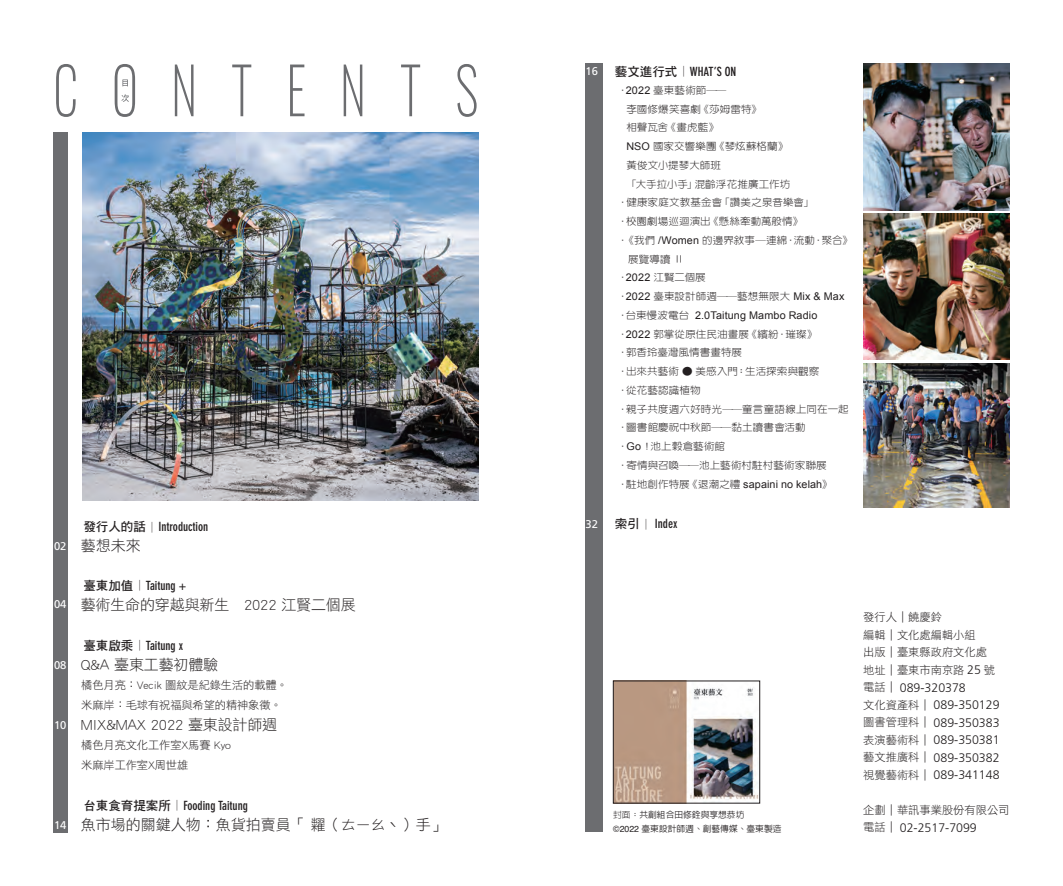
<style>
.page{position:relative;width:1063px;height:886px;background:#fff}
.page>*{position:absolute;margin:0;border:0;box-sizing:border-box;transform-origin:0 0}
.t1{font:15px "DF Hei Std W3";letter-spacing:-.01em;color:#231f20}
.t2{font:700 condensed 12.5px "DIN Neuzeit Grotesk";color:#231f20}
.t3{font:300 12.38px "Frutiger";color:#231f20}
.t4{font:11.25px "DF Hei Std W3";letter-spacing:-.01em;color:#231f20}
.t5{font:11.25px "DF Li Hei Std W3";color:#231f20}
.t6{font:11.25px "Frutiger";color:#fff}
.t7{font:10.62px "Arial";letter-spacing:.01em;color:#231f20}
.t8{font:300 10px/18.8px "AR New Hei B5";letter-spacing:.01em;color:#231f20;scale:1.05 1}
.圖說1_2_3{font:500 8.75px "AR Hei B5";color:#231f20}
.s1{font-family:"DF Hei Std W7";font-weight:400;font-stretch:normal}
.s2{font-family:"Adobe Ming Std";font-weight:300;font-stretch:normal}
.s3{font-family:"Arial";font-weight:400;font-size:10.62px}
.s4{font-family:"AR New Hei B5";font-weight:300;font-size:10px}
.s5{font-family:"Frutiger";font-size:11.25px;color:#fff}
.s6{font-weight:300}
.s7{font-family:"Helvetica";font-weight:400}
.s8{font-family:"Frutiger";font-weight:300;font-size:12.38px}
.s9{font-family:"DF Li Hei Std W3";font-weight:400;font-size:11.25px}
</style>
<div class="page">
<div style="left:53px;top:132px;width:15px;height:701px;background:#6c6d70"></div>
<div style="left:585px;top:64px;width:17px;height:768px;background:#6c6d70"></div>
<img style="left:82px;top:132px;width:396px;height:368px">
<svg style="left:56px;top:64px;width:421px;height:53px"></svg>
<img style="left:863px;top:64px;width:147px;height:146px">
<img style="left:863px;top:214px;width:147px;height:145px">
<img style="left:863px;top:363px;width:147px;height:145px">
<img style="left:615px;top:683px;width:143px;height:118px">
<div style="left:613px;top:681px;width:147px;height:122px;border:1px solid #231f20"></div>
<p class="t6" style="left:586px;top:65px;width:14px">16</p>
<p class="t2" style="left:615px;top:64px;width:123px"><span class="s1">藝文進行式</span><span class="s2">｜</span>WHAT’S ON</p>
<p class="t8" style="left:618px;top:81px;width:105px">．<span class="s3">2022</span> 臺東藝術節──</p>
<p class="t8" style="left:626px;top:99px;width:130px">李國修爆笑喜劇《莎姆雷特》</p>
<p class="t8" style="left:626px;top:118px;width:90px">相聲瓦舍《畫虎藍》</p>
<p class="t8" style="left:626px;top:137px;width:156px"><span class="s3">NSO</span> 國家交響樂團《琴炫蘇格蘭》</p>
<p class="t8" style="left:626px;top:156px;width:92px">黃俊文小提琴大師班</p>
<p class="t8" style="left:626px;top:174px;width:158px">「大手拉小手」混齡浮花推廣工作坊</p>
<p class="t8" style="left:618px;top:193px;width:188px">．健康家庭文教基金會「讚美之泉音樂會」</p>
<p class="t8" style="left:618px;top:212px;width:178px">．校園劇場巡迴演出《懸絲牽動萬般情》</p>
<p class="t8" style="left:628px;top:231px;width:215px;text-indent:-11px">．《我們 <span class="s3">/Women</span> 的邊界敘事─連綿．流動．聚合》展覽導讀 Ⅱ</p>
<p class="t8" style="left:618px;top:268px;width:86px">．<span class="s3">2022</span> 江賢二個展</p>
<p class="t8" style="left:618px;top:287px;width:218px">．<span class="s3">2022</span> 臺東設計師週──藝想無限大 <span class="s3">Mix &amp; Max</span></p>
<p class="t7" style="left:618px;top:308px;width:201px"><span class="s4">．台東慢波電台</span> 2.0Taitung Mambo Radio</p>
<p class="t8" style="left:618px;top:324px;width:192px">．<span class="s3">2022</span> 郭掌從原住民油畫展《繽紛．璀璨》</p>
<p class="t8" style="left:618px;top:343px;width:120px">．郭香玲臺灣風情書畫特展</p>
<p class="t8" style="left:618px;top:362px;width:194px">．出來共藝術 ● 美感入門：生活探索與觀察</p>
<p class="t8" style="left:618px;top:381px;width:81px">．從花藝認識植物</p>
<p class="t8" style="left:618px;top:399px;width:222px">．親子共度週六好時光──童言童語線上同在一起</p>
<p class="t8" style="left:618px;top:418px;width:181px">．圖書館慶祝中秋節──黏土讀書會活動</p>
<p class="t8" style="left:618px;top:437px;width:104px">．<span class="s3">Go</span>！池上穀倉藝術館</p>
<p class="t8" style="left:618px;top:456px;width:201px">．寄情與召喚──池上藝術村駐村藝術家聯展</p>
<p class="t7" style="left:618px;top:477px;width:216px"><span class="s4">．駐地創作特展《退潮之禮</span> sapaini no kelah<span class="s4">》</span></p>
<p class="t2" style="left:83px;top:520px;width:127px"><span class="s1">發行人的話</span><span class="s2">｜</span>Introduction</p>
<p class="t6" style="left:586px;top:517px;width:14px">32</p>
<p class="t2" style="left:615px;top:517px;width:64px"><span class="s1">索引</span><span class="s2">｜</span> Index</p>
<p class="t1" style="left:54px;top:538px;width:88px"><span class="s5">02</span> 藝想未來</p>
<p class="t2" style="left:83px;top:578px;width:104px"><span class="s1">臺東加值</span><span class="s2">｜</span>Taitung +</p>
<p class="t1" style="left:54px;top:596px;width:303px"><span class="s5">04</span> 藝術生命的穿越與新生　2022 江賢二個展</p>
<p class="t2" style="left:83px;top:638px;width:101px"><span class="s1">臺東啟乘</span><span class="s2">｜</span>Taitung x</p>
<p class="t1" style="left:54px;top:656px;width:166px"><span class="s5">08</span> Q&amp;A 臺東工藝初體驗</p>
<p class="t4" style="left:81px;top:678px;width:208px">橘色月亮：Vecik 圖紋是紀錄生活的載體。</p>
<p class="t4" style="left:81px;top:698px;width:202px">米麻岸：毛球有祝福與希望的精神象徵。</p>
<p class="t1" style="left:54px;top:716px;width:225px"><span class="s5">10</span> MIX&amp;MAX 2022 臺東設計師週</p>
<p class="t4" style="left:81px;top:738px;width:151px">橘色月亮文化工作室X馬賽 Kyo</p>
<p class="t4" style="left:81px;top:758px;width:109px">米麻岸工作室X周世雄</p>
<p class="t2" style="left:83px;top:798px;width:166px"><span class="s1">台東食育提案所</span><span class="s2">｜</span>Fooding Taitung</p>
<p class="t1" style="left:54px;top:816px;width:393px"><span class="s5">14</span> 魚市場的關鍵人物：魚貨拍賣員「 糶（ㄊㄧㄠˋ）手」</p>
<p class="圖說1_2_3" style="left:613px;top:810px;width:133px"><span class="s6">封面：</span>共創組合田修銓與享想恭坊</p>
<p class="圖說1_2_3" style="left:613px;top:824px;width:170px"><span class="s7">©2022</span> 臺東設計師週、創藝傳媒、臺東製造</p>
<p class="t5" style="left:863px;top:611px;width:80px">發行人｜饒慶鈴</p>
<p class="t5" style="left:863px;top:628px;width:114px">編輯｜文化處編輯小組</p>
<p class="t5" style="left:863px;top:646px;width:125px">出版｜臺東縣政府文化處</p>
<p class="t5" style="left:863px;top:663px;width:133px">地址｜臺東市南京路 <span class="s8">25</span> 號</p>
<p class="t3" style="left:863px;top:680px;width:104px"><span class="s9">電話｜</span> 089-320378</p>
<p class="t3" style="left:863px;top:698px;width:138px"><span class="s9">文化資產科｜</span> 089-350129</p>
<p class="t3" style="left:863px;top:715px;width:138px"><span class="s9">圖書管理科｜</span> 089-350383</p>
<p class="t3" style="left:863px;top:733px;width:138px"><span class="s9">表演藝術科｜</span> 089-350381</p>
<p class="t3" style="left:863px;top:750px;width:138px"><span class="s9">藝文推廣科｜</span> 089-350382</p>
<p class="t3" style="left:863px;top:768px;width:138px"><span class="s9">視覺藝術科｜</span> 089-341148</p>
<p class="t5" style="left:863px;top:803px;width:148px">企劃｜華訊事業股份有限公司</p>
<p class="t3" style="left:863px;top:820px;width:115px"><span class="s9">電話｜</span> 02-2517-7099</p>
</div>
